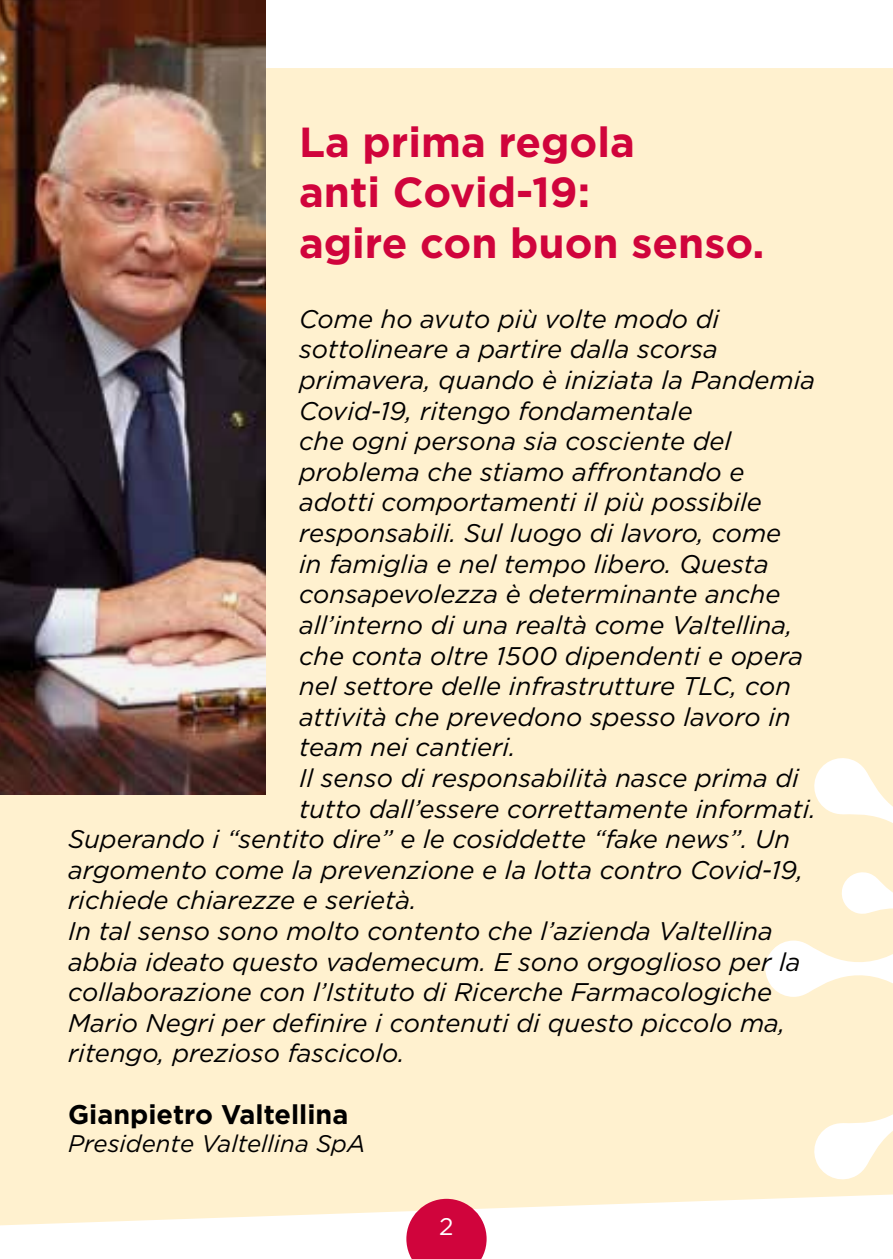
<style>
.page{position:relative;width:893px;height:1259px;background:#fff}
.page>*{position:absolute;margin:0;border:0;box-sizing:border-box;transform-origin:0 0}
.t1{font:700 42px/50.4px "Gotham";color:#d0043c}
.t2{font:700 27px "Gotham";color:#000}
.t3{font:italic 25.5px "Gotham";color:#000}
.t4{font:italic 24px "Gotham";color:#000}
.t5{font:24px "Gotham";color:#fff}
</style>
<div class="page">
<div style="left:0;top:68px;width:893px;height:1157px;background:#fff1cf"></div>
<svg style="left:765px;top:575px;width:128px;height:650px;fill:#fff1cf"></svg>
<img style="left:0;top:0;width:266px;height:794px">
<svg style="left:406px;top:1198px;width:81px;height:61px;background:#d82e59"></svg>
<h1 class="t1" style="left:299px;top:116px;width:467px">La prima regola<br>anti Covid-19:<br>agire con buon senso.</h1>
<p class="t3" style="left:299px;top:302px;width:422px">Come ho avuto più volte modo di</p>
<p class="t3" style="left:299px;top:333px;width:420px">sottolineare a partire dalla scorsa</p>
<p class="t3" style="left:299px;top:364px;width:518px">primavera, quando è iniziata la Pandemia</p>
<p class="t3" style="left:299px;top:394px;width:395px">Covid-19, ritengo fondamentale</p>
<p class="t3" style="left:299px;top:425px;width:434px">che ogni persona sia cosciente del</p>
<p class="t3" style="left:299px;top:455px;width:447px">problema che stiamo affrontando e</p>
<p class="t3" style="left:299px;top:486px;width:464px">adotti comportamenti il più possibile</p>
<p class="t3" style="left:299px;top:517px;width:484px">responsabili. Sul luogo di lavoro, come</p>
<p class="t3" style="left:299px;top:547px;width:471px">in famiglia e nel tempo libero. Questa</p>
<p class="t3" style="left:299px;top:578px;width:483px">consapevolezza è determinante anche</p>
<p class="t3" style="left:299px;top:608px;width:495px">all’interno di una realtà come Valtellina,</p>
<p class="t3" style="left:299px;top:639px;width:506px">che conta oltre 1500 dipendenti e opera</p>
<p class="t3" style="left:299px;top:670px;width:493px">nel settore delle infrastrutture TLC, con</p>
<p class="t3" style="left:299px;top:700px;width:493px">attività che prevedono spesso lavoro in</p>
<p class="t3" style="left:299px;top:731px;width:218px">team nei cantieri.</p>
<p class="t3" style="left:299px;top:761px;width:501px">Il senso di responsabilità nasce prima di</p>
<p class="t3" style="left:299px;top:792px;width:518px">tutto dall’essere correttamente informati.</p>
<p class="t3" style="left:68px;top:823px;width:724px">Superando i “sentito dire” e le cosiddette “fake news”. Un</p>
<p class="t3" style="left:68px;top:853px;width:737px">argomento come la prevenzione e la lotta contro Covid-19,</p>
<p class="t3" style="left:68px;top:884px;width:350px">richiede chiarezze e serietà.</p>
<p class="t3" style="left:68px;top:914px;width:706px">In tal senso sono molto contento che l’azienda Valtellina</p>
<p class="t3" style="left:68px;top:945px;width:734px">abbia ideato questo vademecum. E sono orgoglioso per la</p>
<p class="t3" style="left:68px;top:976px;width:706px">collaborazione con l’Istituto di Ricerche Farmacologiche</p>
<p class="t3" style="left:68px;top:1006px;width:719px">Mario Negri per definire i contenuti di questo piccolo ma,</p>
<p class="t3" style="left:68px;top:1037px;width:338px">ritengo, prezioso fascicolo.</p>
<p class="t2" style="left:68px;top:1098px;width:282px">Gianpietro Valtellina</p>
<p class="t4" style="left:68px;top:1128px;width:299px">Presidente Valtellina SpA</p>
<p class="t5" style="left:439px;top:1210px;width:16px">2</p>
</div>
